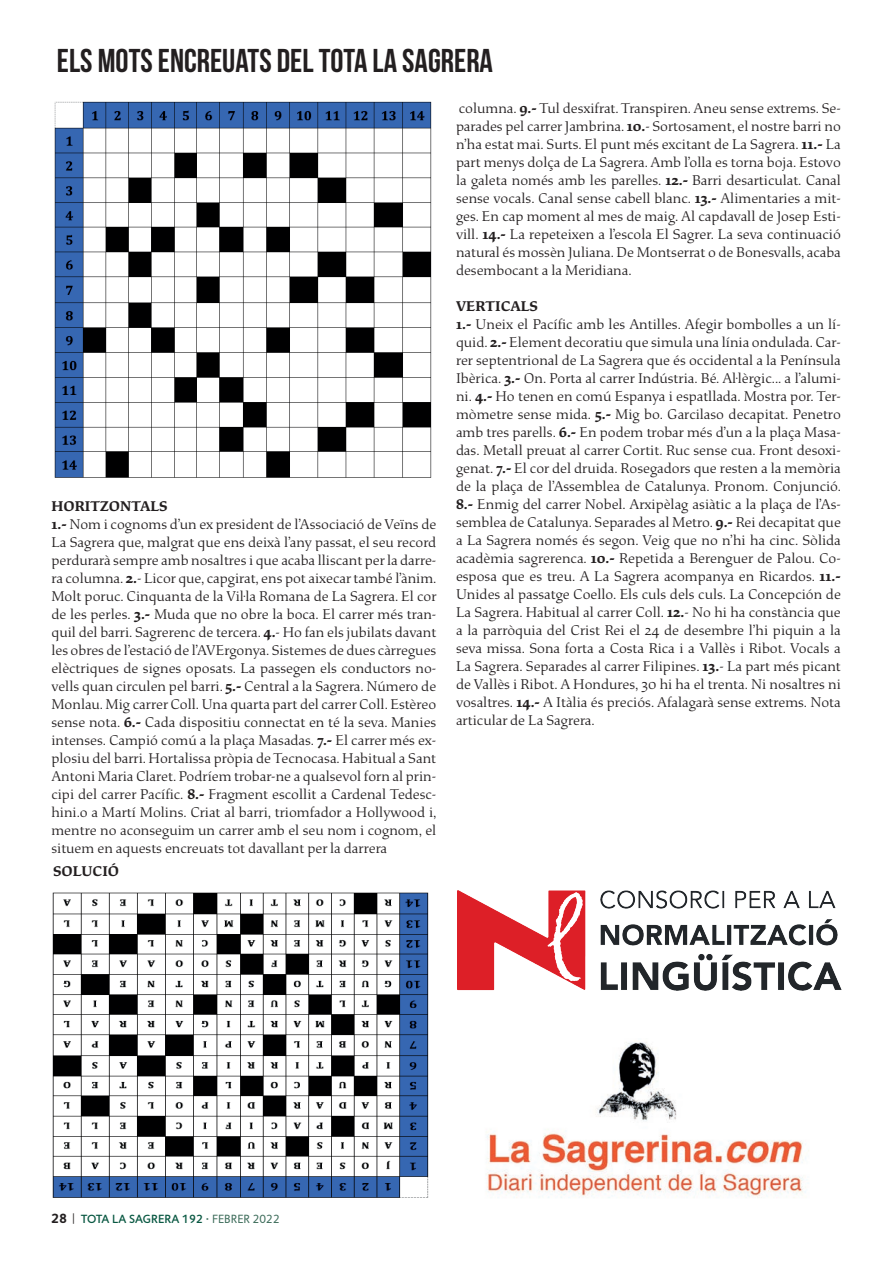
<style>
.page{position:relative;width:893px;height:1263px;background:#fff}
.page>*{position:absolute;margin:0;border:0;box-sizing:border-box;transform-origin:0 0}
.t1{font:33px "Bebas Neue";color:#231f20}
.t2{font:300 15px/18px "Study";color:#231f20}
.t3{font:700 15px "Study";color:#231f20}
.t4{font:500 12px "Jigsaw";letter-spacing:.01em;color:#095842}
.s1{font-weight:700}
.s2{font-weight:700;font-size:13.5px;color:#231f20}
.s3{font-weight:300;font-size:12.75px;color:#231f20}
.s4{font-weight:700;color:#3e6d5b}
.s5{font-weight:400;color:#3e6d5b}
</style>
<div class="page">
<img style="left:54px;top:101px;width:378px;height:377px">
<img style="left:487px;top:1042px;width:322px;height:156px">
<img style="left:457px;top:891px;width:385px;height:99px">
<img style="left:52px;top:892px;width:377px;height:306px">
<h1 class="t1" style="left:57px;top:42px;width:438px">ELS MOTS ENCREUATS DEL TOTA LA SAGRERA</h1>
<p class="t2" style="left:51px;top:497px;width:387px"><span class="s1">HORITZONTALS<br>1.-</span> Nom i cognoms d’un ex president de l’Associació de Veïns de La Sagrera que, malgrat que ens deixà l’any passat, el seu record perdurarà sempre amb nosaltres i que acaba lliscant per la darre&shy;ra columna. <span class="s1">2.</span>- Licor que, capgirat, ens pot aixecar també l’ànim.<br>Molt poruc. Cinquanta de la Vil·la Romana de La Sagrera. El cor de les perles. <span class="s1">3.-</span> Muda que no obre la boca. El carrer més tran&shy;quil del barri. Sagrerenc de tercera. <span class="s1">4.</span>- Ho fan els jubilats davant les obres de l’estació de l’AVErgonya. Sistemes de dues càrregues elèctriques de signes oposats. La passegen els conductors no&shy;vells quan circulen pel barri. <span class="s1">5.-</span> Central a la Sagrera. Número de Monlau. Mig carrer Coll. Una quarta part del carrer Coll. Estèreo sense nota. <span class="s1">6.-</span> Cada dispositiu connectat en té la seva. Manies intenses. Campió comú a la plaça Masadas. <span class="s1">7.-</span> El carrer més ex&shy;plosiu del barri. Hortalissa pròpia de Tecnocasa. Habitual a Sant Antoni Maria Claret. Podríem trobar-ne a qualsevol forn al prin&shy;cipi del carrer Pacífic. <span class="s1">8.-</span> Fragment escollit a Cardenal Tedesc&shy;hini.o a Martí Molins. Criat al barri, triomfador a Hollywood i, mentre no aconseguim un carrer amb el seu nom i cognom, el situem en aquests encreuats tot davallant per la darrera</p>
<p class="t3" style="left:53px;top:863px;width:68px">SOLUCIÓ</p>
<p class="t2" style="left:456px;top:100px;width:386px;text-align:justify">columna. <span class="s1">9.-</span> Tul desxifrat. Transpiren. Aneu sense extrems. Se&shy;parades pel carrer Jambrina. <span class="s1">10.</span>- Sortosament, el nostre barri no n’ha estat mai. Surts. El punt més excitant de La Sagrera. <span class="s1">11.-</span> La part menys dolça de La Sagrera. Amb l’olla es torna boja. Estovo la galeta només amb les parelles. <span class="s1">12.-</span> Barri desarticulat. Canal sense vocals. Canal sense cabell blanc. <span class="s1">13.-</span> Alimentaries a mit&shy;ges. En cap moment al mes de maig. Al capdavall de Josep Esti&shy;vill. <span class="s1">14.-</span> La repeteixen a l’escola El Sagrer. La seva continuació natural és mossèn Juliana. De Montserrat o de Bonesvalls, acaba desembocant a la Meridiana.</p>
<p class="t2" style="left:456px;top:298px;width:387px"><span class="s1">VERTICALS<br>1.-</span> Uneix el Pacífic amb les Antilles. Afegir bombolles a un lí&shy;quid. <span class="s1">2.-</span> Element decoratiu que simula una línia ondulada. Car&shy;rer septentrional de La Sagrera que és occidental a la Península Ibèrica. <span class="s1">3.-</span> On. Porta al carrer Indústria. Bé. Al·lèrgic... a l’alumi&shy;ni. <span class="s1">4.-</span> Ho tenen en comú Espanya i espatllada. Mostra por. Ter&shy;mòmetre sense mida. <span class="s1">5.-</span> Mig bo. Garcilaso decapitat. Penetro amb tres parells. <span class="s1">6.-</span> En podem trobar més d’un a la plaça Masa&shy;das. Metall preuat al carrer Cortit. Ruc sense cua. Front desoxi&shy;genat. <span class="s1">7.-</span> El cor del druida. Rosegadors que resten a la memòria de la plaça de l’Assemblea de Catalunya. Pronom. Conjunció.<br><span class="s1">8.-</span> Enmig del carrer Nobel. Arxipèlag asiàtic a la plaça de l’As&shy;semblea de Catalunya. Separades al Metro. <span class="s1">9.-</span> Rei decapitat que a La Sagrera només és segon. Veig que no n’hi ha cinc. Sòlida acadèmia sagrerenca. <span class="s1">10.-</span> Repetida a Berenguer de Palou. Co&shy;esposa que es treu. A La Sagrera acompanya en Ricardos. <span class="s1">11.- </span>Unides al passatge Coello. Els culs dels culs. La Concepción de La Sagrera. Habitual al carrer Coll. <span class="s1">12.</span>- No hi ha constància que a la parròquia del Crist Rei el 24 de desembre l’hi piquin a la seva missa. Sona forta a Costa Rica i a Vallès i Ribot. Vocals a La Sagrera. Separades al carrer Filipines. <span class="s1">13.</span>- La part més picant de Vallès i Ribot. A Hondures, 30 hi ha el trenta. Ni nosaltres ni vosaltres. <span class="s1">14.-</span> A Itàlia és preciós. Afalagarà sense extrems. Nota articular de La Sagrera.</p>
<p class="t4" style="left:51px;top:1212px;width:230px"><span class="s2">28</span> <span class="s3">|</span> TOTA LA SAGRERA 192 <span class="s4">·</span> <span class="s5">FEBRER 2022</span></p>
</div>
